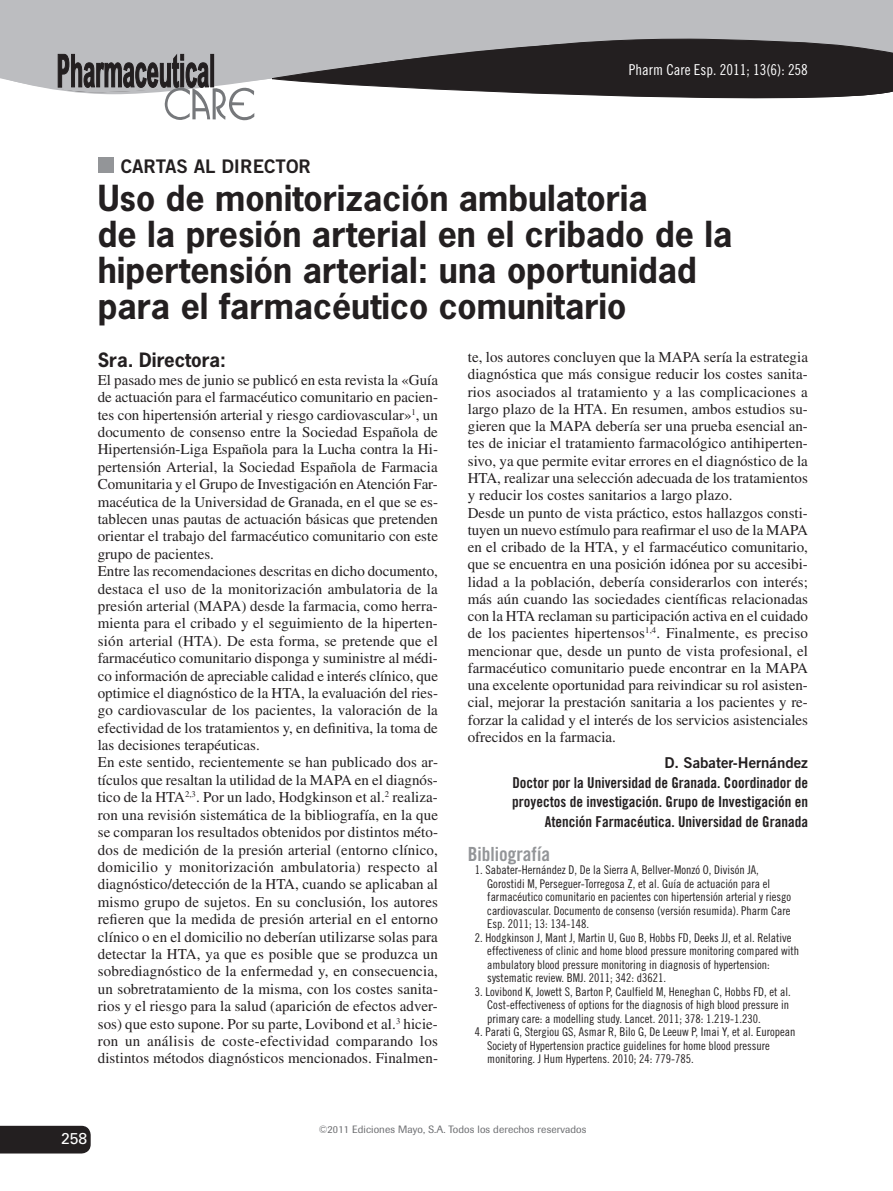
<style>
.page{position:relative;width:893px;height:1191px;background:#fff}
.page>*{position:absolute;margin:0;border:0;box-sizing:border-box;transform-origin:0 0}
.t1{font:700 33.75px/36px "News Gothic Std";color:#231f20}
.t2{font:19.5px "Trade Gothic LT Std Bd Cn 20";color:#939598}
.t3{font:18.75px "Trade Gothic LT Std Bd 2";color:#231f20}
.t4{font:700 18.6px "News Gothic Std";color:#231f20}
.t5{font:15.75px "Univers LT Std";color:#fff}
.t6{font:15px/17.4px "Times LT Std";letter-spacing:.005em;color:#231f20}
.t7{font:15px/19.5px "Trade Gothic LT Std Bd Cn 20";color:#231f20;text-align:right}
.t8{font:15px "Trade Gothic LT Std Cn 18";color:#fff}
.t9{font:15px "Trade Gothic LT Std Bd 2";color:#231f20}
.t10{font:12px/13.5px "Trade Gothic LT Std Cn 18";color:#231f20}
.t11{font:10.5px "Imago";letter-spacing:.01em;color:#6c6d70}
</style>
<div class="page">
<div style="left:98px;top:157px;width:16px;height:16px;background:#939598"></div>
<div style="left:0;top:0;width:893px;height:93px;background:#bcbdc0"></div>
<svg style="left:271px;top:37px;width:622px;height:62px;background:#585657"></svg>
<div style="left:0;top:1125px;width:91px;height:28px;background:#231f20"></div>
<svg style="left:58px;top:54px;width:196px;height:66px"></svg>
<p class="t8" style="left:629px;top:64px;width:181px">Pharm Care Esp. 2011; 13(6): 258</p>
<p class="t3" style="left:121px;top:159px;width:192px">CARTAS AL DIRECTOR</p>
<h1 class="t1" style="left:98px;top:182px;width:636px">Uso de monitorización ambulatoria<br>de la presión arterial en el cribado de la hipertensión arterial: una oportunidad para el farmacéutico comunitario</h1>
<p class="t4" style="left:98px;top:352px;width:130px">Sra. Directora:</p>
<p class="t6" style="left:98px;top:372px;width:342px">El pasado mes de junio se publicó en esta revista la «Guía de actuación para el farmacéutico comunitario en pacien&shy;tes con hipertensión arterial y riesgo cardiovascular»<sup>1</sup>, un documento de consenso entre la Sociedad Española de Hipertensión-Liga Española para la Lucha contra la Hi&shy;pertensión Arterial, la Sociedad Española de Farmacia Comunitaria y el Grupo de Investigación en Atención Far&shy;macéutica de la Universidad de Granada, en el que se es&shy;tablecen unas pautas de actuación básicas que pretenden orientar el trabajo del farmacéutico comunitario con este grupo de pacientes.<br>Entre las recomendaciones descritas en dicho documento, destaca el uso de la monitorización ambulatoria de la presión arterial (MAPA) desde la farmacia, como herra&shy;mienta para el cribado y el seguimiento de la hiperten&shy;sión arterial (HTA). De esta forma, se pretende que el farmacéutico comunitario disponga y suministre al médi&shy;co información de apreciable calidad e interés clínico, que optimice el diagnóstico de la HTA, la evaluación del ries&shy;go cardiovascular de los pacientes, la valoración de la efectividad de los tratamientos y, en definitiva, la toma de las decisiones terapéuticas.<br>En este sentido, recientemente se han publicado dos ar&shy;tículos que resaltan la utilidad de la MAPA en el diagnós&shy;tico de la HTA<sup>2,3</sup>. Por un lado, Hodgkinson et al.<sup>2</sup> realiza&shy;ron una revisión sistemática de la bibliografía, en la que se comparan los resultados obtenidos por distintos méto&shy;dos de medición de la presión arterial (entorno clínico, domicilio y monitorización ambulatoria) respecto al diagnóstico/detección de la HTA, cuando se aplicaban al mismo grupo de sujetos. En su conclusión, los autores refieren que la medida de presión arterial en el entorno clínico o en el domicilio no deberían utilizarse solas para detectar la HTA, ya que es posible que se produzca un sobrediagnóstico de la enfermedad y, en consecuencia, un sobretratamiento de la misma, con los costes sanita&shy;rios y el riesgo para la salud (aparición de efectos adver&shy;sos) que esto supone. Por su parte, Lovibond et al.<sup>3</sup> hicie&shy;ron un análisis de coste-efectividad comparando los distintos métodos diagnósticos mencionados. Finalmen-</p>
<p class="t6" style="left:468px;top:350px;width:342px">te, los autores concluyen que la MAPA sería la estrategia diagnóstica que más consigue reducir los costes sanita&shy;rios asociados al tratamiento y a las complicaciones a largo plazo de la HTA. En resumen, ambos estudios su&shy;gieren que la MAPA debería ser una prueba esencial an&shy;tes de iniciar el tratamiento farmacológico antihiperten&shy;sivo, ya que permite evitar errores en el diagnóstico de la HTA, realizar una selección adecuada de los tratamientos y reducir los costes sanitarios a largo plazo.<br>Desde un punto de vista práctico, estos hallazgos consti&shy;tuyen un nuevo estímulo para reafirmar el uso de la MAPA en el cribado de la HTA, y el farmacéutico comunitario, que se encuentra en una posición idónea por su accesibi&shy;lidad a la población, debería considerarlos con interés; más aún cuando las sociedades científicas relacionadas con la HTA reclaman su participación activa en el cuidado de los pacientes hipertensos<sup>1,4</sup>. Finalmente, es preciso mencionar que, desde un punto de vista profesional, el farmacéutico comunitario puede encontrar en la MAPA una excelente oportunidad para reivindicar su rol asisten&shy;cial, mejorar la prestación sanitaria a los pacientes y re&shy;forzar la calidad y el interés de los servicios asistenciales ofrecidos en la farmacia.</p>
<p class="t9" style="left:664px;top:757px;width:145px">D. Sabater-Hernández</p>
<p class="t7" style="left:512px;top:774px;width:297px">Doctor por la Universidad de Granada. Coordinador de proyectos de investigación. Grupo de Investigación en<br>Atenc ión Farmacéutica. Universidad de Granada</p>
<h2 class="t2" style="left:468px;top:847px;width:84px">Bibliografía</h2>
<p class="t10" style="left:487px;top:864px;width:305px;text-indent:-12px">1. Sabater-Hernández D, De la Sierra A, Bellver-Monzó O, Divisón JA, Gorostidi M, Perseguer-Torregosa Z, et al. Guía de actuación para el farmacéutico comunitario en pacientes con hipertensión arterial y riesgo cardiovascular. Documento de consenso (versión resumida). Pharm Care Esp. 2011; 13: 134-148.</p>
<p class="t10" style="left:487px;top:932px;width:313px;text-indent:-12px">2. Hodgkinson J, Mant J, Martin U, Guo B, Hobbs FD, Deeks JJ, et al. Relative effectiveness of clinic and home blood pressure monitoring compared with ambulatory blood pressure monitoring in diagnosis of hypertension: systematic review. BMJ. 2011; 342: d3621.</p>
<p class="t10" style="left:487px;top:986px;width:305px;text-indent:-12px">3. Lovibond K, Jowett S, Barton P, Caulfield M, Heneghan C, Hobbs FD, et al.<br>Cost-effectiveness of options for the diagnosis of high blood pressure in primary care: a modelling study. Lancet. 2011; 378: 1.219-1.230.</p>
<p class="t10" style="left:487px;top:1026px;width:309px;text-indent:-12px">4. Parati G, Stergiou GS, Asmar R, Bilo G, De Leeuw P, Imai Y, et al. European<br>Society of Hypertension practice guidelines for home blood pressure monitoring. J Hum Hypertens. 2010; 24: 779-785.</p>
<p class="t5" style="left:61px;top:1131px;width:28px">258</p>
<p class="t11" style="left:319px;top:1125px;width:269px">©2011 Ediciones Mayo, S.A. Todos los derechos reservados</p>
</div>
